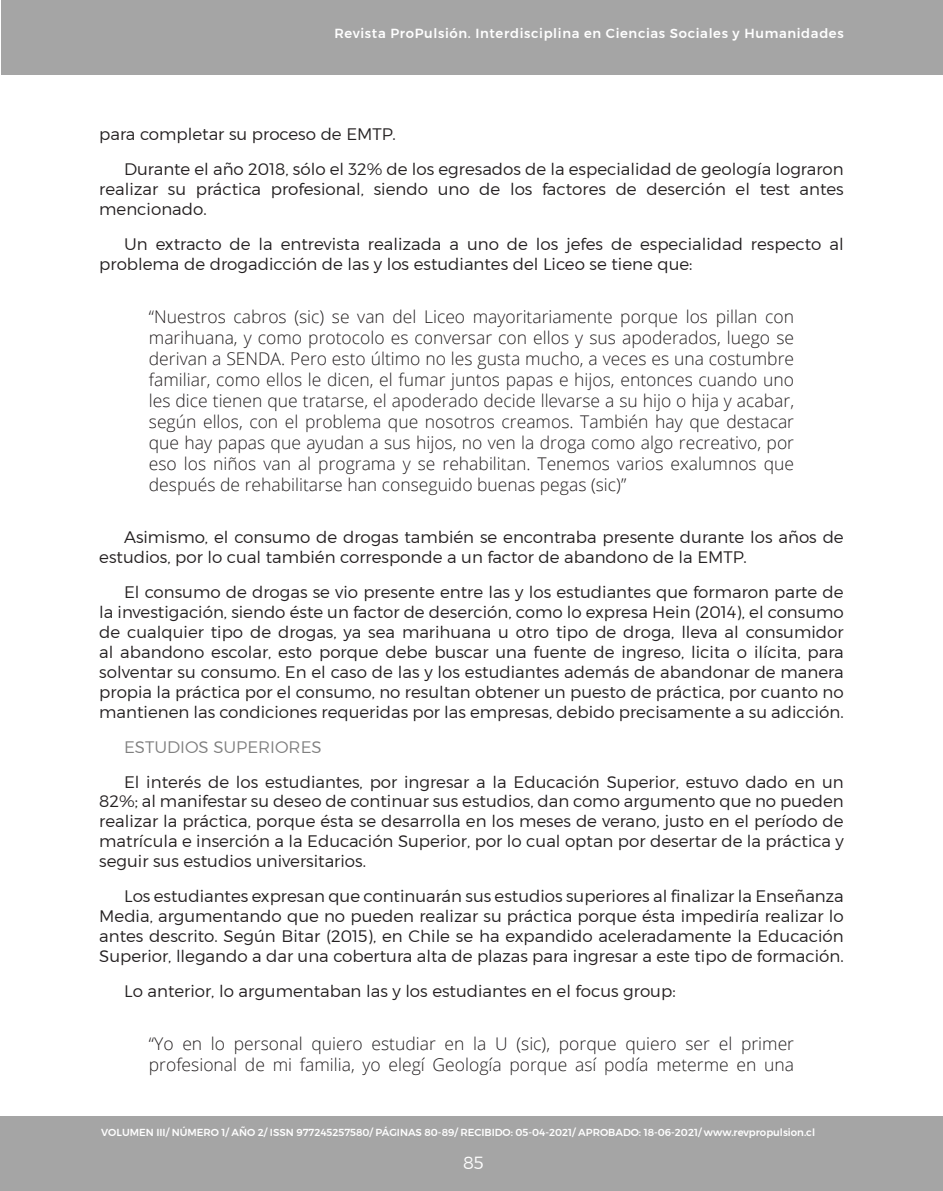
<style>
.page{position:relative;width:943px;height:1191px;background:#fff}
.page>*{position:absolute;margin:0;border:0;box-sizing:border-box;transform-origin:0 0}
._08_parrafo_cita_tex{font:300 17.5px/21px "Open Sans";color:#231f20;text-align:justify}
.t1{font:300 17.5px "Montserrat";color:#fff}
._07_parrafo_texto_ar{font:300 16.62px/19.9px "Montserrat";color:#231f20;text-align:justify}
._07_parrafo_texto_ar-2{font:300 16.62px "Montserrat";color:#808080}
.t2{font:500 13.12px "Montserrat";letter-spacing:.05em;color:#fff}
.t3{font:500 10.15px "Montserrat";color:#fff}
</style>
<div class="page">
<div style="left:0;top:1116px;width:943px;height:75px;background:#a5a5a5"></div>
<div style="left:1px;top:0;width:942px;height:74px;background:#a5a5a5"></div>
<p class="t2" style="left:334px;top:25px;width:511px">Revista ProPulsión. Interdisciplina en Ciencias Sociales y Humanidades</p>
<p class="_07_parrafo_texto_ar" style="left:99px;top:124px;width:298px">para completar su proceso de EMTP.</p>
<p class="_07_parrafo_texto_ar" style="left:99px;top:159px;width:746px;text-indent:25px">Durante el año 2018, sólo el 32% de los egresados de la especialidad de geología lograron realizar su práctica profesional, siendo uno de los factores de deserción el test antes mencionado.</p>
<p class="_07_parrafo_texto_ar" style="left:99px;top:233px;width:746px;text-indent:25px">Un extracto de la entrevista realizada a uno de los jefes de especialidad respecto al problema de drogadicción de las y los estudiantes del Liceo se tiene que:</p>
<p class="_08_parrafo_cita_tex" style="left:149px;top:306px;width:646px">“Nuestros cabros (sic) se van del Liceo mayoritariamente porque los pillan con marihuana, y como protocolo es conversar con ellos y sus apoderados, luego se derivan a SENDA. Pero esto último no les gusta mucho, a veces es una costumbre familiar, como ellos le dicen, el fumar juntos papas e hijos, entonces cuando uno les dice tienen que tratarse, el apoderado decide llevarse a su hijo o hija y acabar, según ellos, con el problema que nosotros creamos. También hay que destacar que hay papas que ayudan a sus hijos, no ven la droga como algo recreativo, por eso los niños van al programa y se rehabilitan. Tenemos varios exalumnos que después de rehabilitarse han conseguido buenas pegas (sic)”</p>
<p class="_07_parrafo_texto_ar" style="left:99px;top:527px;width:746px;text-indent:25px">Asimismo, el consumo de drogas también se encontraba presente durante los años de estudios, por lo cual también corresponde a un factor de abandono de la EMTP.</p>
<p class="_07_parrafo_texto_ar" style="left:99px;top:582px;width:746px;text-indent:25px">El consumo de drogas se vio presente entre las y los estudiantes que formaron parte de la investigación, siendo éste un factor de deserción, como lo expresa Hein (2014), el consumo de cualquier tipo de drogas, ya sea marihuana u otro tipo de droga, lleva al consumidor al abandono escolar, esto porque debe buscar una fuente de ingreso, licita o ilícita, para solventar su consumo. En el caso de las y los estudiantes además de abandonar de manera propia la práctica por el consumo, no resultan obtener un puesto de práctica, por cuanto no mantienen las condiciones requeridas por las empresas, debido precisamente a su adicción.</p>
<p class="_07_parrafo_texto_ar-2" style="left:124px;top:736px;width:199px">ESTUDIOS SUPERIORES</p>
<p class="_07_parrafo_texto_ar" style="left:99px;top:771px;width:746px;text-indent:25px">El interés de los estudiantes, por ingresar a la Educación Superior, estuvo dado en un 82%; al manifestar su deseo de continuar sus estudios, dan como argumento que no pueden realizar la práctica, porque ésta se desarrolla en los meses de verano, justo en el período de matrícula e inserción a la Educación Superior, por lo cual optan por desertar de la práctica y seguir sus estudios universitarios.</p>
<p class="_07_parrafo_texto_ar" style="left:99px;top:886px;width:746px;text-indent:25px">Los estudiantes expresan que continuarán sus estudios superiores al finalizar la Enseñanza Media, argumentando que no pueden realizar su práctica porque ésta impediría realizar lo antes descrito. Según Bitar (2015), en Chile se ha expandido aceleradamente la Educación Superior, llegando a dar una cobertura alta de plazas para ingresar a este tipo de formación.</p>
<p class="_07_parrafo_texto_ar" style="left:124px;top:980px;width:553px">Lo anterior, lo argumentaban las y los estudiantes en el focus group:</p>
<p class="_08_parrafo_cita_tex" style="left:149px;top:1032px;width:646px">“Yo en lo personal quiero estudiar en la U (sic), porque quiero ser el primer profesional de mi familia, yo elegí Geología porque así podía meterme en una</p>
<p class="t3" style="left:101px;top:1126px;width:715px">VOLUMEN III/ NÚMERO 1/ AÑO 2/ ISSN 977245257580/ PÁGINAS 80-89/ RECIBIDO: 05-04-2021/ APROBADO: 18-06-2021/ www.revpropulsion.cl</p>
<p class="t1" style="left:463px;top:1152px;width:22px">85</p>
</div>
